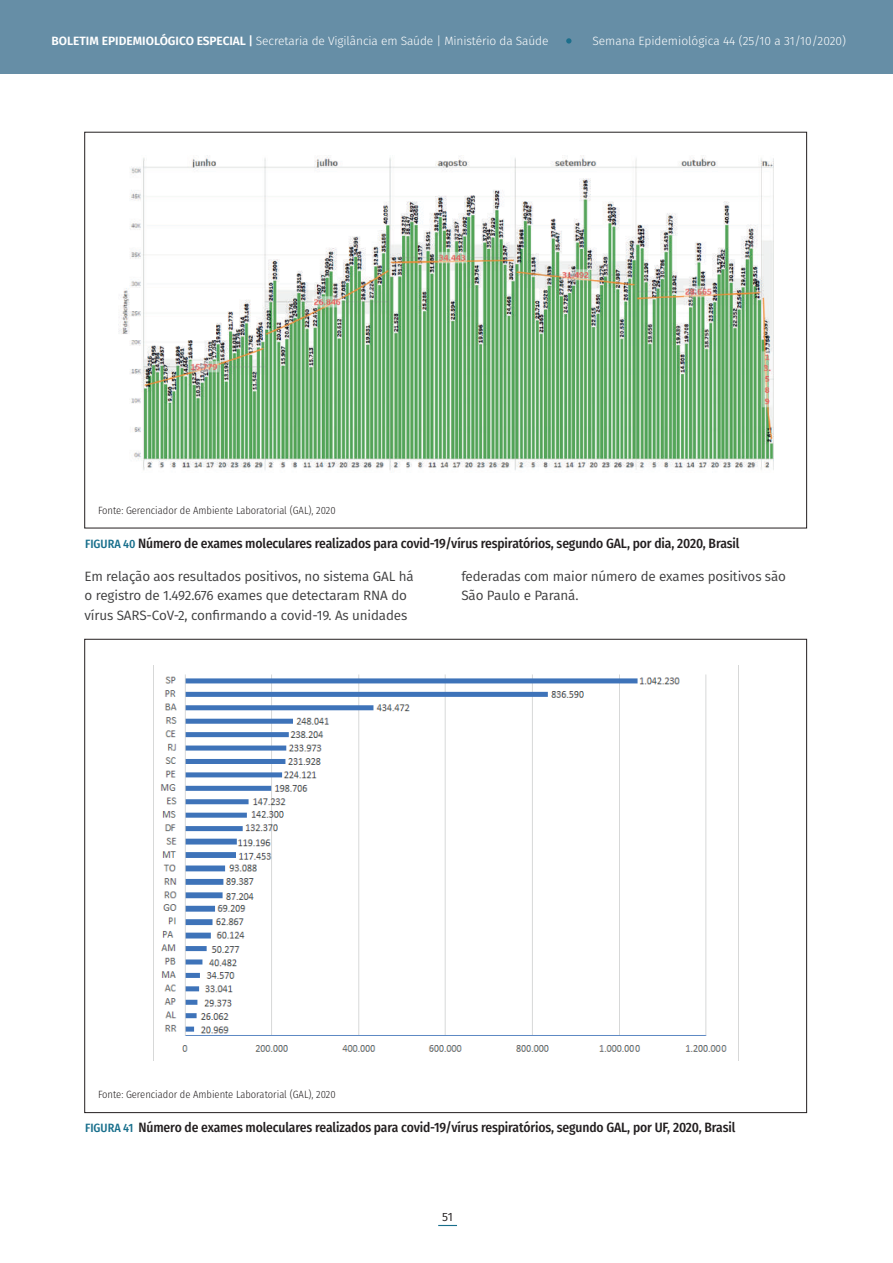
<style>
.page{position:relative;width:893px;height:1263px;background:#fff}
.page>*{position:absolute;margin:0;border:0;box-sizing:border-box;transform-origin:0 0}
.t1{font:500 13.5px "Fira Sans Condensed";letter-spacing:-.01em;color:#231f20}
.t2{font:13.5px/19.5px "Fira Sans";letter-spacing:-.01em;color:#3e3e3f}
.t3{font:300 12px "Fira Sans";letter-spacing:-.01em;color:#fff}
.t4{font:12px "Fira Sans";color:#231f20}
.t5{font:300 10.5px "Fira Sans Condensed";color:#231f20}
.s1{font-weight:600}
.s2{font-weight:500}
.s3{font-size:12px;color:#186f8c}
</style>
<div class="page">
<div style="left:0;top:0;width:893px;height:74px;background:#668ea6"></div>
<svg style="left:438px;top:1225px;width:19px;height:1px"></svg>
<svg style="left:566px;top:38px;width:5px;height:6px"></svg>
<img style="left:119px;top:156px;width:655px;height:314px">
<img style="left:153px;top:666px;width:574px;height:394px">
<p class="t3" style="left:51px;top:32px;width:498px"><span class="s1">BOLETIM EPIDEMIOLÓGICO ESPECIAL</span> <span class="s2">|</span> Secretaria de Vigilância em Saúde | Ministério da Saúde</p>
<p class="t3" style="left:592px;top:32px;width:255px">Semana Epidemiológica 44 (25/10 a 31/10/2020)</p>
<p class="t5" style="left:98px;top:503px;width:239px">Fonte: Gerenciador de Ambiente Laboratorial (GAL), 2020</p>
<p class="t1" style="left:85px;top:532px;width:656px"><span class="s3">FIGURA 40</span> Número de exames moleculares realizados para covid-19/vírus respiratórios, segundo GAL, por dia, 2020, Brasil</p>
<p class="t2" style="left:85px;top:566px;width:331px">Em relação aos resultados positivos, no sistema GAL há o registro de 1.492.676 exames que detectaram RNA do vírus SARS-CoV-2, confirmando a covid-19. As unidades</p>
<p class="t2" style="left:461px;top:566px;width:326px">federadas com maior número de exames positivos são<br>São Paulo e Paraná.</p>
<p class="t5" style="left:98px;top:1087px;width:239px">Fonte: Gerenciador de Ambiente Laboratorial (GAL), 2020</p>
<p class="t1" style="left:85px;top:1117px;width:652px"><span class="s3">FIGURA 41</span> Número de exames moleculares realizados para covid-19/vírus respiratórios, segundo GAL, por UF, 2020, Brasil</p>
<p class="t4" style="left:442px;top:1207px;width:12px">51</p>
</div>
